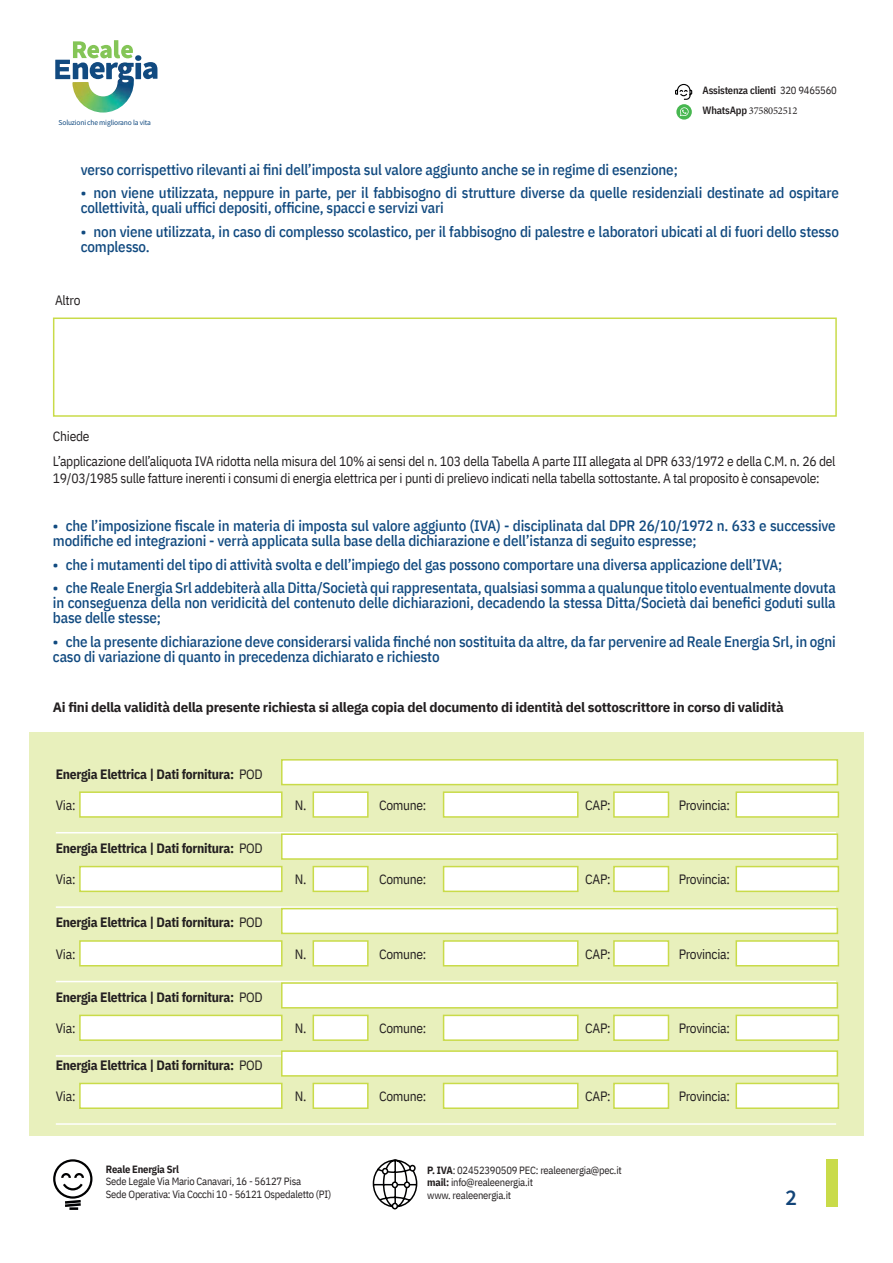
<style>
.page{position:relative;width:893px;height:1263px;background:#fff}
.page>*{position:absolute;margin:0;border:0;box-sizing:border-box;transform-origin:0 0}
.t1{font:22.5px "Source Sans Variable";color:#124478}
.t2{font:500 15px/15px "IBM Plex Sans Cond";letter-spacing:-.01em;color:#114a80}
.t3{font:13.5px/25px "IBM Plex Sans Cond";letter-spacing:-.02em;color:#231f20}
.t4{font:700 13.5px "IBM Plex Sans Cond";letter-spacing:-.02em;color:#231f20}
.t5{font:700 13.5px "IBM Plex Sans";letter-spacing:-.02em;color:#231f20}
.t6{font:10.5px/12.6px "IBM Plex Sans Cond";letter-spacing:-.02em;color:#231f20}
.t7{font:600 10.5px "IBM Plex Sans Cond";letter-spacing:-.02em;color:#231f20}
.t8{font:10.5px "Minion Pro";letter-spacing:-.02em;color:#231f20}
.t9{font:700 10.5px "IBM Plex Sans Cond";letter-spacing:-.02em;color:#231f20}
.t10{font:7.5px "Source Sans Variable";letter-spacing:-.02em;color:#114a80}
.s1{font-weight:400}
.s2{font-family:"IBM Plex Sans Cond";font-weight:600}
.s3{font-weight:700}
</style>
<div class="page">
<div style="left:826px;top:1159px;width:12px;height:48px;background:#c9db49"></div>
<svg style="left:372px;top:1159px;width:46px;height:50px"></svg>
<div style="left:409px;top:1165px;width:7px;height:6px;border:2px solid #000001;border-radius:50%"></div>
<svg style="left:53px;top:1159px;width:40px;height:51px"></svg>
<svg style="left:55px;top:40px;width:102px;height:39px"></svg>
<img style="left:72px;top:62px;width:62px;height:51px">
<svg style="left:675px;top:83px;width:18px;height:17px"></svg>
<svg style="left:676px;top:104px;width:16px;height:16px"></svg>
<svg style="left:680px;top:107px;width:9px;height:9px"></svg>
<div style="left:53px;top:317px;width:784px;height:100px;background:#fff;border:2px solid #c9db49"></div>
<div style="left:29px;top:732px;width:835px;height:403px;background:#e8f0bc"></div>
<div style="left:79px;top:791px;width:204px;height:27px;background:#fff;border:2px solid #c9db49"></div>
<div style="left:443px;top:791px;width:136px;height:27px;background:#fff;border:2px solid #c9db49"></div>
<div style="left:735px;top:791px;width:104px;height:27px;background:#fff;border:2px solid #c9db49"></div>
<div style="left:313px;top:791px;width:56px;height:27px;background:#fff;border:2px solid #c9db49"></div>
<div style="left:613px;top:791px;width:56px;height:27px;background:#fff;border:2px solid #c9db49"></div>
<div style="left:281px;top:759px;width:557px;height:26px;background:#fff;border:2px solid #c9db49"></div>
<hr style="left:56px;top:832px;width:780px;height:1px;background:#fff">
<div style="left:79px;top:866px;width:204px;height:26px;background:#fff;border:2px solid #c9db49"></div>
<div style="left:443px;top:866px;width:136px;height:26px;background:#fff;border:2px solid #c9db49"></div>
<div style="left:735px;top:866px;width:104px;height:26px;background:#fff;border:2px solid #c9db49"></div>
<div style="left:313px;top:866px;width:56px;height:26px;background:#fff;border:2px solid #c9db49"></div>
<div style="left:613px;top:866px;width:56px;height:26px;background:#fff;border:2px solid #c9db49"></div>
<div style="left:281px;top:833px;width:557px;height:27px;background:#fff;border:2px solid #c9db49"></div>
<hr style="left:56px;top:906px;width:780px;height:2px;background:#fff">
<div style="left:79px;top:940px;width:204px;height:26px;background:#fff;border:2px solid #c9db49"></div>
<div style="left:443px;top:940px;width:136px;height:26px;background:#fff;border:2px solid #c9db49"></div>
<div style="left:735px;top:940px;width:104px;height:26px;background:#fff;border:2px solid #c9db49"></div>
<div style="left:313px;top:940px;width:56px;height:26px;background:#fff;border:2px solid #c9db49"></div>
<div style="left:613px;top:940px;width:56px;height:26px;background:#fff;border:2px solid #c9db49"></div>
<div style="left:281px;top:908px;width:557px;height:26px;background:#fff;border:2px solid #c9db49"></div>
<hr style="left:56px;top:981px;width:780px;height:1px;background:#fff">
<div style="left:79px;top:1015px;width:204px;height:26px;background:#fff;border:2px solid #c9db49"></div>
<div style="left:443px;top:1015px;width:136px;height:26px;background:#fff;border:2px solid #c9db49"></div>
<div style="left:735px;top:1015px;width:104px;height:26px;background:#fff;border:2px solid #c9db49"></div>
<div style="left:313px;top:1015px;width:56px;height:26px;background:#fff;border:2px solid #c9db49"></div>
<div style="left:613px;top:1015px;width:56px;height:26px;background:#fff;border:2px solid #c9db49"></div>
<div style="left:281px;top:982px;width:557px;height:26px;background:#fff;border:2px solid #c9db49"></div>
<hr style="left:56px;top:1055px;width:780px;height:2px;background:#fff">
<div style="left:79px;top:1083px;width:204px;height:26px;background:#fff;border:2px solid #c9db49"></div>
<div style="left:443px;top:1083px;width:136px;height:26px;background:#fff;border:2px solid #c9db49"></div>
<div style="left:735px;top:1083px;width:104px;height:26px;background:#fff;border:2px solid #c9db49"></div>
<div style="left:313px;top:1083px;width:56px;height:26px;background:#fff;border:2px solid #c9db49"></div>
<div style="left:613px;top:1083px;width:56px;height:26px;background:#fff;border:2px solid #c9db49"></div>
<div style="left:281px;top:1050px;width:557px;height:26px;background:#fff;border:2px solid #c9db49"></div>
<hr style="left:56px;top:1123px;width:780px;height:2px;background:#fff">
<p class="t7" style="left:703px;top:82px;width:136px">Assistenza clienti <span class="s1">320 9465560</span></p>
<p class="t8" style="left:703px;top:104px;width:96px"><span class="s2">WhatsApp</span> 3758052512</p>
<p class="t10" style="left:59px;top:118px;width:94px">Soluzioni che migliorano la vita</p>
<p class="t2" style="left:81px;top:161px;width:598px">verso corrispettivo rilevanti ai fini dell’imposta sul valore aggiunto anche se in regime di esenzione;</p>
<p class="t2" style="left:81px;top:184px;width:760px">• non viene utilizzata, neppure in parte, per il fabbisogno di strutture diverse da quelle residenziali destinate ad ospitare collettività, quali uffici depositi, officine, spacci e servizi vari</p>
<p class="t2" style="left:81px;top:223px;width:760px">• non viene utilizzata, in caso di complesso scolastico, per il fabbisogno di palestre e laboratori ubicati al di fuori dello stesso complesso.</p>
<p class="t3" style="left:55px;top:287px;width:27px">Altro</p>
<p class="t3" style="left:53px;top:423px;width:784px">Chiede<br>L’applicazione dell’aliquota IVA ridotta nella misura del 10% ai sensi del n. 103 della Tabella A parte III allegata al DPR 633/1972 e della C.M. n. 26 del</p>
<p class="t3" style="left:53px;top:464px;width:768px">19/03/1985 sulle fatture inerenti i consumi di energia elettrica per i punti di prelievo indicati nella tabella sottostante. A tal proposito è consapevole:</p>
<p class="t2" style="left:53px;top:517px;width:784px">• che l’imposizione fiscale in materia di imposta sul valore aggiunto (IVA) - disciplinata dal DPR 26/10/1972 n. 633 e successive modifiche ed integrazioni - verrà applicata sulla base della dichiarazione e dell’istanza di seguito espresse;</p>
<p class="t2" style="left:53px;top:555px;width:731px">• che i mutamenti del tipo di attività svolta e dell’impiego del gas possono comportare una diversa applicazione dell’IVA;</p>
<p class="t2" style="left:53px;top:579px;width:784px;text-align:justify">• che Reale Energia Srl addebiterà alla Ditta/Società qui rappresentata, qualsiasi somma a qualunque titolo eventualmente dovuta in conseguenza della non veridicità del contenuto delle dichiarazioni, decadendo la stessa Ditta/Società dai benefici goduti sulla base delle stesse;</p>
<p class="t2" style="left:53px;top:632px;width:784px">• che la presente dichiarazione deve considerarsi valida finché non sostituita da altre, da far pervenire ad Reale Energia Srl, in ogni caso di variazione di quanto in precedenza dichiarato e richiesto</p>
<p class="t5" style="left:53px;top:696px;width:732px">Ai fini della validità della presente richiesta si allega copia del documento di identità del sottoscrittore in corso di validità</p>
<p class="t4" style="left:56px;top:763px;width:208px">Energia Elettrica | Dati fornitura: <span class="s1">POD</span></p>
<p class="t3" style="left:56px;top:791px;width:21px">Via:</p>
<p class="t3" style="left:295px;top:791px;width:13px">N.</p>
<p class="t3" style="left:379px;top:791px;width:49px">Comune:</p>
<p class="t3" style="left:585px;top:791px;width:27px">CAP:</p>
<p class="t3" style="left:679px;top:791px;width:53px">Provincia:</p>
<p class="t4" style="left:56px;top:837px;width:208px">Energia Elettrica | Dati fornitura: <span class="s1">POD</span></p>
<p class="t3" style="left:56px;top:866px;width:21px">Via:</p>
<p class="t3" style="left:295px;top:866px;width:13px">N.</p>
<p class="t3" style="left:379px;top:866px;width:49px">Comune:</p>
<p class="t3" style="left:585px;top:866px;width:27px">CAP:</p>
<p class="t3" style="left:679px;top:866px;width:53px">Provincia:</p>
<p class="t4" style="left:56px;top:912px;width:208px">Energia Elettrica | Dati fornitura: <span class="s1">POD</span></p>
<p class="t3" style="left:56px;top:940px;width:21px">Via:</p>
<p class="t3" style="left:295px;top:940px;width:13px">N.</p>
<p class="t3" style="left:379px;top:940px;width:49px">Comune:</p>
<p class="t3" style="left:585px;top:940px;width:27px">CAP:</p>
<p class="t3" style="left:679px;top:940px;width:53px">Provincia:</p>
<p class="t4" style="left:56px;top:986px;width:208px">Energia Elettrica | Dati fornitura: <span class="s1">POD</span></p>
<p class="t3" style="left:56px;top:1014px;width:21px">Via:</p>
<p class="t3" style="left:295px;top:1014px;width:13px">N.</p>
<p class="t3" style="left:379px;top:1014px;width:49px">Comune:</p>
<p class="t3" style="left:585px;top:1014px;width:27px">CAP:</p>
<p class="t3" style="left:679px;top:1014px;width:53px">Provincia:</p>
<p class="t4" style="left:56px;top:1054px;width:208px">Energia Elettrica | Dati fornitura: <span class="s1">POD</span></p>
<p class="t3" style="left:56px;top:1083px;width:21px">Via:</p>
<p class="t3" style="left:295px;top:1083px;width:13px">N.</p>
<p class="t3" style="left:379px;top:1083px;width:49px">Comune:</p>
<p class="t3" style="left:585px;top:1083px;width:27px">CAP:</p>
<p class="t3" style="left:679px;top:1083px;width:53px">Provincia:</p>
<p class="t9" style="left:106px;top:1161px;width:75px">Reale Energia Srl</p>
<p class="t6" style="left:106px;top:1174px;width:227px">Sede Legale Via Mario Canavari, 16 - 56127 Pisa<br>Sede Operativa: Via Cocchi 10 - 56121 Ospedaletto (PI)</p>
<p class="t6" style="left:427px;top:1163px;width:196px"><span class="s3">P. IVA</span>: 02452390509 PEC: realeenergia@pec.it <span class="s3">mail:</span> info@realeenergia.it<br>www. realeenergia.it</p>
<h1 class="t1" style="left:786px;top:1183px;width:13px">2</h1>
</div>
